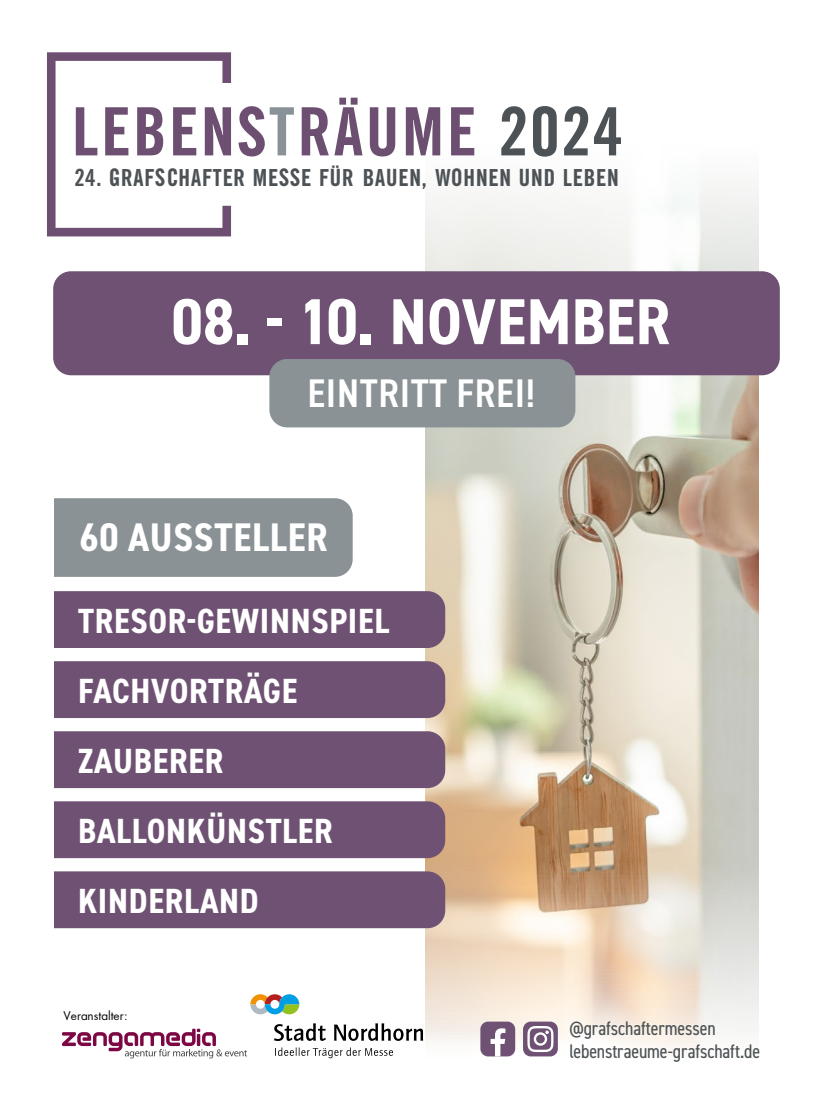
<style>
.page{position:relative;width:833px;height:1117px;background:#fff}
.page>*{position:absolute;margin:0;border:0;box-sizing:border-box;transform-origin:0 0}
.t1{font:72.12px "News Gothic SB Bold Con";letter-spacing:.05em;color:#6d5071}
.t2{font:700 condensed 65px "DIN2014";letter-spacing:.005em;color:#fff}
.t3{font:600 condensed 40px "DIN2014";letter-spacing:.02em;color:#fff}
.t4{font:700 condensed 40px "DIN2014";letter-spacing:.02em;color:#fff}
.t5{font:700 condensed 35px/70px "DIN2014";letter-spacing:.02em;color:#fff}
.t6{font:25.25px "News Gothic SB Bold Con";letter-spacing:.04em;color:#4c5255}
.t7{font:condensed 19.62px/23.6px "DIN2014";letter-spacing:-.005em;color:#4c5255}
.t8{font:11.75px "Futura";color:#000}
.s1{color:#899296}
.s2{color:#4c5255}
</style>
<div class="page">
<img style="left:425px;top:392px;width:333px;height:665px">
<div style="left:54px;top:498px;width:299px;height:78px;background:#8a9295"></div>
<div style="left:54px;top:591px;width:391px;height:56px;background:#6f5273"></div>
<div style="left:54px;top:661px;width:391px;height:56px;background:#6f5273"></div>
<div style="left:54px;top:731px;width:391px;height:56px;background:#6f5273"></div>
<div style="left:54px;top:801px;width:391px;height:56px;background:#6f5273"></div>
<div style="left:54px;top:871px;width:391px;height:56px;background:#6f5273"></div>
<svg style="left:62px;top:1028px;width:185px;height:30px"></svg>
<svg style="left:274px;top:1023px;width:52px;height:17px"></svg>
<svg style="left:334px;top:1023px;width:89px;height:17px"></svg>
<svg style="left:250px;top:994px;width:50px;height:21px"></svg>
<svg style="left:275px;top:1047px;width:118px;height:10px"></svg>
<div style="left:480px;top:1021px;width:35px;height:35px;background:#6f5273;border-radius:8px"></div>
<svg style="left:490px;top:1028px;width:15px;height:28px"></svg>
<div style="left:523px;top:1021px;width:35px;height:35px;background:#6f5273;border-radius:8px"></div>
<svg style="left:527px;top:1026px;width:26px;height:25px"></svg>
<svg style="left:425px;top:184px;width:340px;height:208px;fill:#f3f4f1"></svg>
<svg style="left:47px;top:52px;width:184px;height:184px"></svg>
<div style="left:53px;top:271px;width:727px;height:104px;background:#6f5273;border-radius:18px"></div>
<div style="left:269px;top:359px;width:306px;height:68px;background:#8a9295;border-radius:18px"></div>
<h1 class="t1" style="left:72px;top:89px;width:551px">LEBENS<span class="s1">T</span>RÄUME <span class="s2">2024</span></h1>
<p class="t6" style="left:75px;top:162px;width:545px">24. GRAFSCHAFTER MESSE FÜR BAUEN, WOHNEN UND LEBEN</p>
<h2 class="t2" style="left:172px;top:278px;width:500px">08. - 10. NOVEMBER</h2>
<p class="t3" style="left:307px;top:366px;width:229px">EINTRITT FREI!</p>
<p class="t4" style="left:80px;top:511px;width:249px">60 AUSSTELLER</p>
<p class="t5" style="left:78px;top:585px;width:313px">TRESOR-GEWINNSPIEL<br>FACHVORTRÄGE<br>ZAUBERER<br>BALLONKÜNSTLER<br>KINDERLAND</p>
<p class="t8" style="left:64px;top:1007px;width:66px">Veranstalter:</p>
<p class="t7" style="left:569px;top:1015px;width:192px">@grafschaftermessen lebenstraeume-grafschaft.de</p>
</div>
